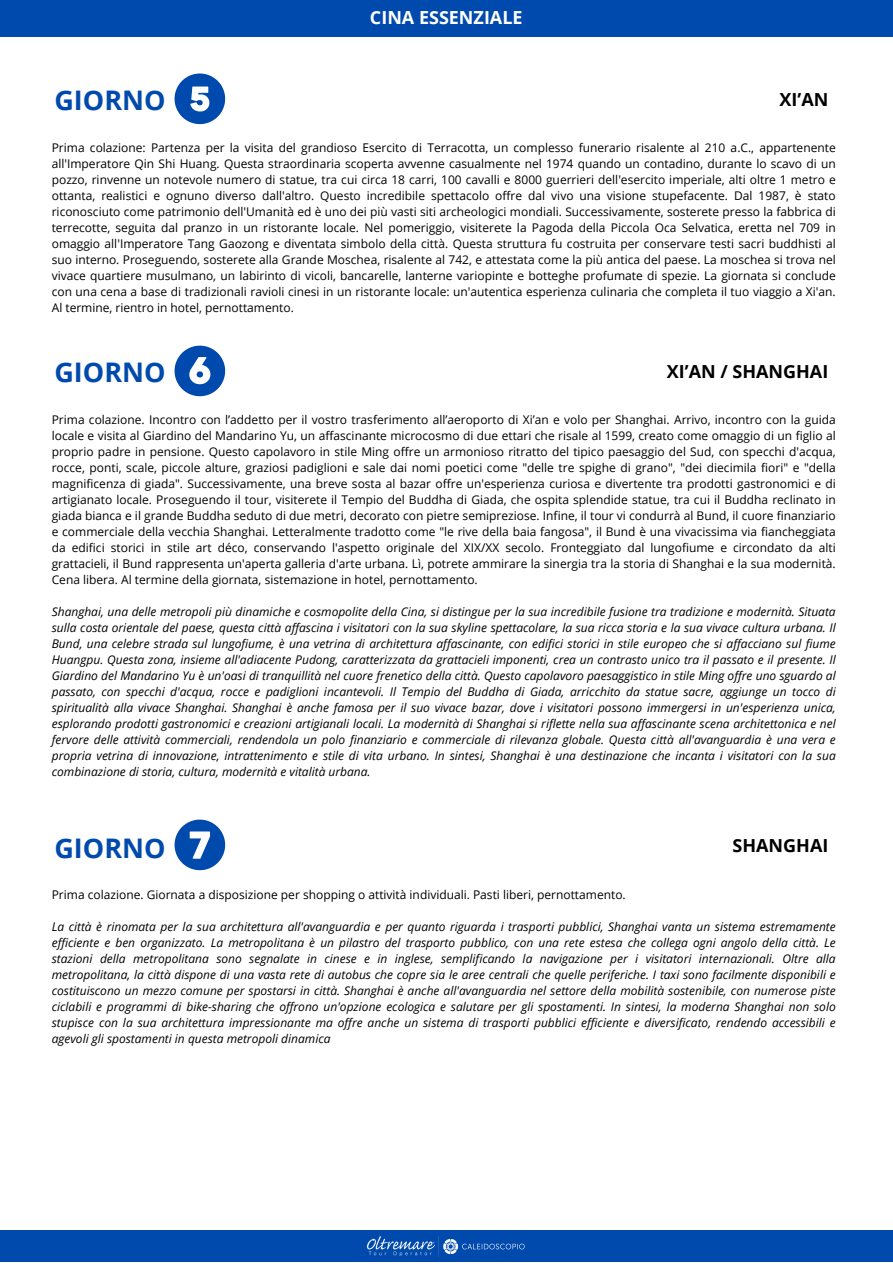
<style>
.page{position:relative;width:893px;height:1264px;background:#fff}
.page>*{position:absolute;margin:0;border:0;box-sizing:border-box;transform-origin:0 0}
.t1{font:700 27px "Open Sans";color:#004aad}
.t2{font:700 18px "Open Sans";color:#000}
.t3{font:700 18px "Open Sans";color:#fff}
.t4{font:12px/16px "Open Sans";color:#000;text-align:justify}
.t5{font:italic 12px/16px "Open Sans";color:#000;text-align:justify}
</style>
<div class="page">
<div style="left:0;top:0;width:892px;height:37px;background:#004aad"></div>
<div style="left:0;top:1230px;width:892px;height:32px;background:#004aad"></div>
<img style="left:366px;top:1236px;width:159px;height:21px">
<svg style="left:174px;top:345px;width:51px;height:51px"></svg>
<svg style="left:174px;top:819px;width:51px;height:51px"></svg>
<svg style="left:174px;top:73px;width:51px;height:51px"></svg>
<p class="t3" style="left:370px;top:5px;width:154px">CINA ESSENZIALE</p>
<p class="t1" style="left:54px;top:81px;width:113px">GIORNO</p>
<p class="t4" style="left:52px;top:139px;width:785px">Prima colazione: Partenza per la visita del grandioso Esercito di Terracotta, un complesso funerario risalente al 210 a.C., appartenente all'Imperatore Qin Shi Huang. Questa straordinaria scoperta avvenne casualmente nel 1974 quando un contadino, durante lo scavo di un pozzo, rinvenne un notevole numero di statue, tra cui circa 18 carri, 100 cavalli e 8000 guerrieri dell'esercito imperiale, alti oltre 1 metro e ottanta, realistici e ognuno diverso dall'altro. Questo incredibile spettacolo offre dal vivo una visione stupefacente. Dal 1987, è stato riconosciuto come patrimonio dell'Umanità ed è uno dei più vasti siti archeologici mondiali. Successivamente, sosterete presso la fabbrica di terrecotte, seguita dal pranzo in un ristorante locale. Nel pomeriggio, visiterete la Pagoda della Piccola Oca Selvatica, eretta nel 709 in omaggio all'Imperatore Tang Gaozong e diventata simbolo della città. Questa struttura fu costruita per conservare testi sacri buddhisti al suo interno. Proseguendo, sosterete alla Grande Moschea, risalente al 742, e attestata come la più antica del paese. La moschea si trova nel vivace quartiere musulmano, un labirinto di vicoli, bancarelle, lanterne variopinte e botteghe profumate di spezie. La giornata si conclude con una cena a base di tradizionali ravioli cinesi in un ristorante locale: un'autentica esperienza culinaria che completa il tuo viaggio a Xi'an.<br>Al termine, rientro in hotel, pernottamento.</p>
<p class="t2" style="left:779px;top:86px;width:50px">XI’AN</p>
<p class="t1" style="left:54px;top:353px;width:113px">GIORNO</p>
<p class="t4" style="left:52px;top:411px;width:785px">Prima colazione. Incontro con l’addetto per il vostro trasferimento all’aeroporto di Xi’an e volo per Shanghai. Arrivo, incontro con la guida locale e visita al Giardino del Mandarino Yu, un affascinante microcosmo di due ettari che risale al 1599, creato come omaggio di un figlio al proprio padre in pensione. Questo capolavoro in stile Ming offre un armonioso ritratto del tipico paesaggio del Sud, con specchi d'acqua, rocce, ponti, scale, piccole alture, graziosi padiglioni e sale dai nomi poetici come "delle tre spighe di grano", "dei diecimila fiori" e "della magnificenza di giada". Successivamente, una breve sosta al bazar offre un'esperienza curiosa e divertente tra prodotti gastronomici e di artigianato locale. Proseguendo il tour, visiterete il Tempio del Buddha di Giada, che ospita splendide statue, tra cui il Buddha reclinato in giada bianca e il grande Buddha seduto di due metri, decorato con pietre semipreziose. Infine, il tour vi condurrà al Bund, il cuore finanziario e commerciale della vecchia Shanghai. Letteralmente tradotto come "le rive della baia fangosa", il Bund è una vivacissima via fiancheggiata da edifici storici in stile art déco, conservando l'aspetto originale del XIX/XX secolo. Fronteggiato dal lungofiume e circondato da alti grattacieli, il Bund rappresenta un'aperta galleria d'arte urbana. Lì, potrete ammirare la sinergia tra la storia di Shanghai e la sua modernità.<br>Cena libera. Al termine della giornata, sistemazione in hotel, pernottamento.</p>
<p class="t5" style="left:52px;top:603px;width:785px">Shanghai, una delle metropoli più dinamiche e cosmopolite della Cina, si distingue per la sua incredibile fusione tra tradizione e modernità. Situata sulla costa orientale del paese, questa città affascina i visitatori con la sua skyline spettacolare, la sua ricca storia e la sua vivace cultura urbana. Il Bund, una celebre strada sul lungofiume, è una vetrina di architettura affascinante, con edifici storici in stile europeo che si affacciano sul fiume Huangpu. Questa zona, insieme all'adiacente Pudong, caratterizzata da grattacieli imponenti, crea un contrasto unico tra il passato e il presente. Il Giardino del Mandarino Yu è un'oasi di tranquillità nel cuore frenetico della città. Questo capolavoro paesaggistico in stile Ming offre uno sguardo al passato, con specchi d'acqua, rocce e padiglioni incantevoli. Il Tempio del Buddha di Giada, arricchito da statue sacre, aggiunge un tocco di spiritualità alla vivace Shanghai. Shanghai è anche famosa per il suo vivace bazar, dove i visitatori possono immergersi in un'esperienza unica, esplorando prodotti gastronomici e creazioni artigianali locali. La modernità di Shanghai si riflette nella sua affascinante scena architettonica e nel fervore delle attività commerciali, rendendola un polo finanziario e commerciale di rilevanza globale. Questa città all'avanguardia è una vera e propria vetrina di innovazione, intrattenimento e stile di vita urbano. In sintesi, Shanghai è una destinazione che incanta i visitatori con la sua combinazione di storia, cultura, modernità e vitalità urbana.</p>
<p class="t2" style="left:666px;top:359px;width:163px">XI’AN / SHANGHAI</p>
<p class="t1" style="left:54px;top:828px;width:113px">GIORNO</p>
<p class="t2" style="left:732px;top:832px;width:97px">SHANGHAI</p>
<p class="t4" style="left:52px;top:886px;width:575px">Prima colazione. Giornata a disposizione per shopping o attività individuali. Pasti liberi, pernottamento.</p>
<p class="t5" style="left:52px;top:918px;width:785px">La città è rinomata per la sua architettura all'avanguardia e per quanto riguarda i trasporti pubblici, Shanghai vanta un sistema estremamente efficiente e ben organizzato. La metropolitana è un pilastro del trasporto pubblico, con una rete estesa che collega ogni angolo della città. Le stazioni della metropolitana sono segnalate in cinese e in inglese, semplificando la navigazione per i visitatori internazionali. Oltre alla metropolitana, la città dispone di una vasta rete di autobus che copre sia le aree centrali che quelle periferiche. I taxi sono facilmente disponibili e costituiscono un mezzo comune per spostarsi in città. Shanghai è anche all'avanguardia nel settore della mobilità sostenibile, con numerose piste ciclabili e programmi di bike-sharing che offrono un'opzione ecologica e salutare per gli spostamenti. In sintesi, la moderna Shanghai non solo stupisce con la sua architettura impressionante ma offre anche un sistema di trasporti pubblici efficiente e diversificato, rendendo accessibili e agevoli gli spostamenti in questa metropoli dinamica</p>
</div>
